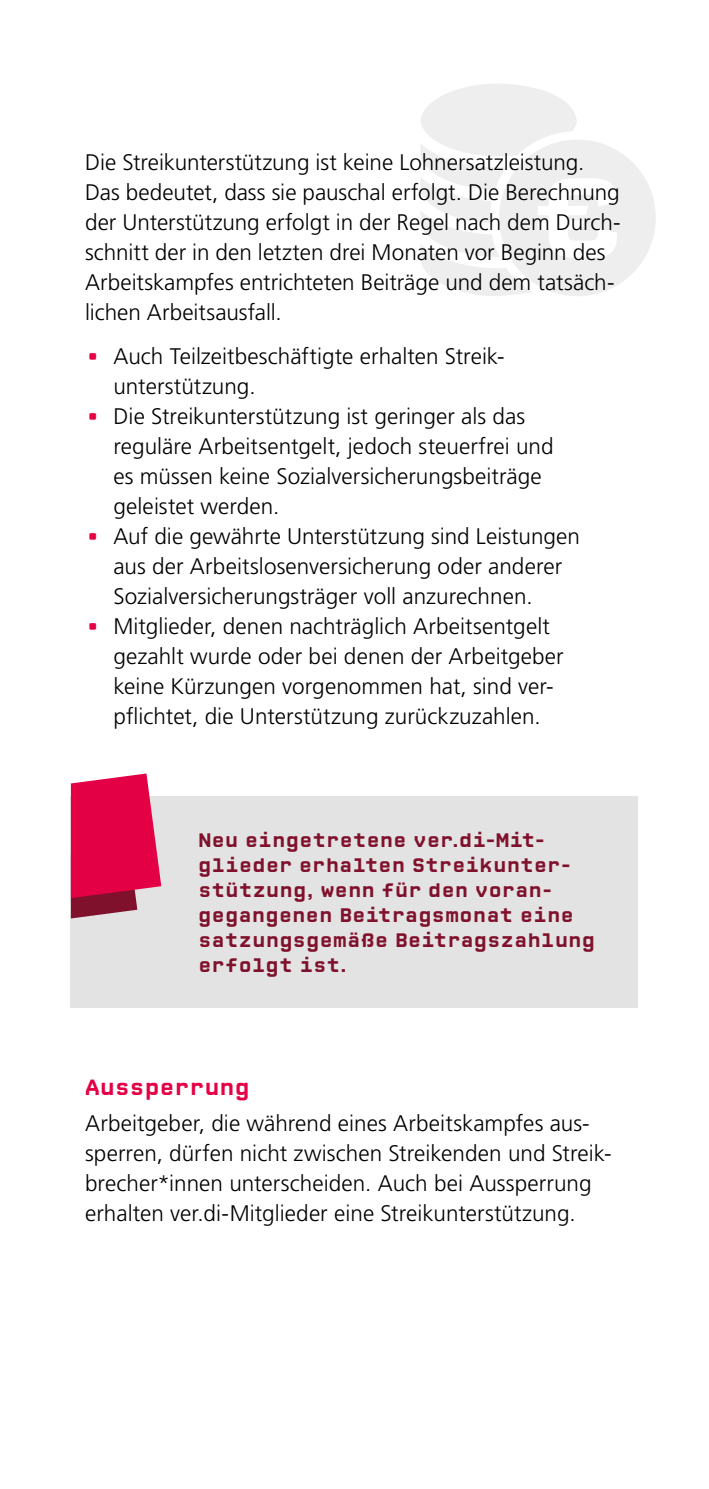
<style>
.page{position:relative;width:709px;height:1489px;background:#fff}
.page>*{position:absolute;margin:0;border:0;box-sizing:border-box;transform-origin:0 0}
.t1{font:300 22.5px/30px "Frutiger LT Pro";color:#000}
.t2{font:700 22.5px "CP Prop v 07";letter-spacing:.015em;color:#e40045}
.t3{font:700 20px/25px "CP Prop v 07";letter-spacing:.02em;color:#80112c}
.s1{font-family:"CP Prop v 07";font-weight:900;font-size:23.75px;color:#e40045}
</style>
<div class="page">
<div style="left:499px;top:139px;width:157px;height:157px;background:#eaeaea;border-radius:50%"></div>
<svg style="left:420px;top:84px;width:197px;height:212px"></svg>
<div style="left:71px;top:796px;width:567px;height:211px;background:#e3e3e3"></div>
<svg style="left:71px;top:773px;width:90px;height:145px"></svg>
<p class="t1" style="left:85px;top:147px;width:537px">Die Streikunterstützung ist keine Lohnersatzleistung.<br>Das bedeutet, dass sie pauschal erfolgt. Die Berechnung der Unterstützung erfolgt in der Regel nach dem Durch&shy;schnitt der in den letzten drei Monaten vor Beginn des Arbeitskampfes entrichteten Beiträge und dem tatsäch&shy;lichen Arbeitsausfall.</p>
<p class="t1" style="left:113px;top:341px;width:393px;text-indent:-28px"><span class="s1">•</span> Auch Teilzeitbeschäftigte erhalten Streik&shy;unterstützung.</p>
<p class="t1" style="left:113px;top:401px;width:441px;text-indent:-28px"><span class="s1">•</span> Die Streikunterstützung ist geringer als das reguläre Arbeitsentgelt, jedoch steuerfrei und es müssen keine Sozialversicherungsbeiträge geleistet werden.</p>
<p class="t1" style="left:113px;top:521px;width:468px;text-indent:-28px"><span class="s1">•</span> Auf die gewährte Unterstützung sind Leistungen aus der Arbeitslosenversicherung oder anderer<br>Sozialversicherungsträger voll anzurechnen.</p>
<p class="t1" style="left:113px;top:611px;width:452px;text-indent:-28px"><span class="s1">•</span> Mitglieder, denen nachträglich Arbeitsentgelt gezahlt wurde oder bei denen der Arbeitgeber keine Kürzungen vorgenommen hat, sind ver&shy;pflichtet, die Unterstützung zurückzuzahlen.</p>
<p class="t3" style="left:198px;top:827px;width:398px">Neu eingetretene ver.di-Mit&shy;glieder erhalten Streikunter&shy;stützung, wenn für den voran&shy;gegangenen Beitragsmonat eine satzungsgemäße Beitragszahlung erfolgt ist.</p>
<p class="t2" style="left:85px;top:1074px;width:166px">Aussperrung</p>
<p class="t1" style="left:85px;top:1107px;width:528px">Arbeitgeber, die während eines Arbeitskampfes aus&shy;sperren, dürfen nicht zwischen Streikenden und Streik&shy;brecher*innen unterscheiden. Auch bei Aussperrung erhalten ver.di-Mitglieder eine Streikunterstützung.</p>
</div>
